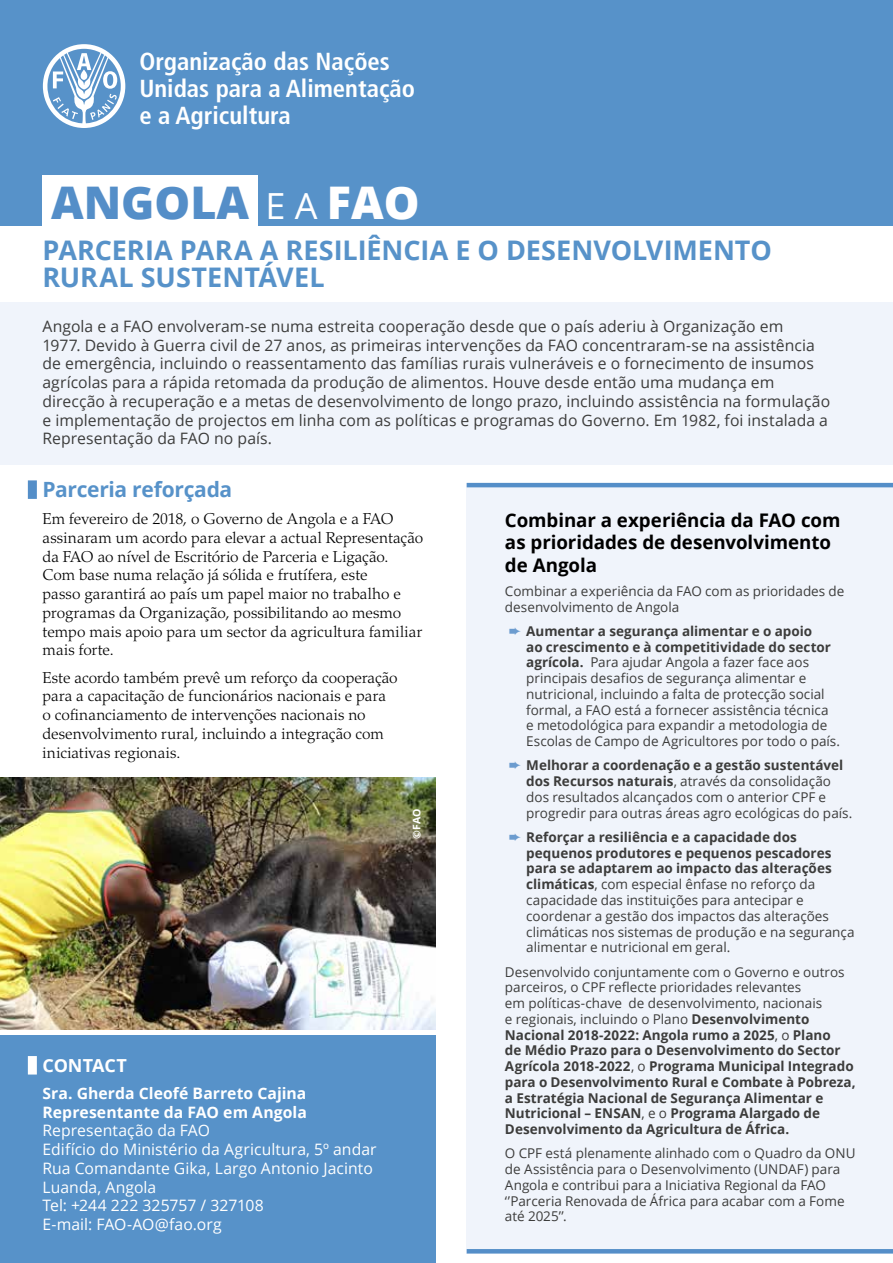
<style>
.page{position:relative;width:893px;height:1263px;background:#fff}
.page>*{position:absolute;margin:0;border:0;box-sizing:border-box;transform-origin:0 0}
.t1{font:800 45px "Open Sans";color:#548ec8}
.t2{font:700 27px/27px "Open Sans";color:#5792c9}
.t3{font:700 condensed 24.6px/26.7px "Frutiger LT Pro";color:#fff}
.t4{font:700 21px "Open Sans";letter-spacing:-.015em;color:#5792c9}
.t5{font:700 18.75px/22.2px "Open Sans";letter-spacing:-.005em;color:#000}
.t6{font:700 18px "Open Sans";letter-spacing:-.005em;color:#fff}
.t7{font:15.75px/18.8px "Open Sans";letter-spacing:.005em;color:#3c3c3b}
.t8{font:300 15.75px/18.8px "Palatino LT Std";color:#000}
.t9{font:15.75px/18.8px "Open Sans";color:#fff}
.t10{font:700 15.75px/18.8px "Open Sans";letter-spacing:.005em;color:#fff}
.t11{font:13.5px/15.8px "Open Sans";color:#3c3c3b}
.t12{font:700 13.5px/15.8px "Open Sans";color:#3c3c3b}
.t13{font:700 10.5px "Open Sans";color:#fff}
.s1{font-weight:400;font-size:36px;color:#fff}
.s2{color:#fff}
.s3{color:#6c9ccf}
.s4{font-weight:700}
.s5{font-weight:400}
</style>
<div class="page">
<img style="left:0;top:777px;width:436px;height:253px">
<div style="left:0;top:0;width:893px;height:225px;background:#5792c9"></div>
<div style="left:467px;top:483px;width:426px;height:123px;background:#f0f4fb"></div>
<div style="left:467px;top:577px;width:426px;height:68px;background:#f0f4fb"></div>
<div style="left:467px;top:608px;width:426px;height:158px;background:#f0f4fb"></div>
<div style="left:467px;top:743px;width:426px;height:95px;background:#f0f4fb"></div>
<div style="left:467px;top:814px;width:426px;height:158px;background:#f0f4fb"></div>
<div style="left:467px;top:957px;width:426px;height:210px;background:#f0f4fb"></div>
<div style="left:467px;top:1139px;width:426px;height:115px;background:#f0f4fb"></div>
<div style="left:0;top:303px;width:893px;height:162px;background:#f0f4fb"></div>
<div style="left:43px;top:175px;width:215px;height:73px;background:#fff"></div>
<hr style="left:467px;top:483px;width:426px;height:4px;background:#548ec8">
<hr style="left:467px;top:1249px;width:426px;height:4px;background:#548ec8">
<div style="left:0;top:1036px;width:436px;height:227px;background:#5792c9"></div>
<div style="left:28px;top:480px;width:9px;height:19px;background:#548ec8"></div>
<div style="left:28px;top:1056px;width:9px;height:18px;background:#fff"></div>
<svg style="left:43px;top:44px;width:82px;height:84px"></svg>
<h3 class="t3" style="left:139px;top:48px;width:277px">Organização das Nações<br>Unidas para a Alimentação e a Agricultura</h3>
<h1 class="t1" style="left:51px;top:169px;width:370px">ANGOLA <span class="s1">E A</span> <span class="s2">FAO</span></h1>
<h2 class="t2" style="left:43px;top:236px;width:731px">PARCERIA PARA A RESILIÊNCIA E O DESENVOLVIMENTO<br>RURAL SUSTENTÁVEL</h2>
<p class="t7" style="left:43px;top:316px;width:789px">Angola e a FAO envolveram-se numa estreita cooperação desde que o país aderiu à Organização em<br>1977. Devido à Guerra civil de 27 anos, as primeiras intervenções da FAO concentraram-se na assistência de emergência, incluindo o reassentamento das famílias rurais vulneráveis e o fornecimento de insumos agrícolas para a rápida retomada da produção de alimentos. Houve desde então uma mudança em direcção à recuperação e a metas de desenvolvimento de longo prazo, incluindo assistência na formulação e implementação de projectos em linha com as políticas e programas do Governo. Em 1982, foi instalada a Representação da FAO no país.</p>
<h3 class="t4" style="left:43px;top:474px;width:191px">Parceria reforçada</h3>
<p class="t8" style="left:43px;top:510px;width:382px">Em fevereiro de 2018, o Governo de Angola e a FAO assinaram um acordo para elevar a actual Representação da FAO ao nível de Escritório de Parceria e Ligação.<br>Com base numa relação já sólida e frutífera, este<br>passo garantirá ao país um papel maior no trabalho e programas da Organização, possibilitando ao mesmo tempo mais apoio para um sector da agricultura familiar mais forte.</p>
<p class="t8" style="left:43px;top:668px;width:357px">Este acordo também prevê um reforço da cooperação para a capacitação de funcionários nacionais e para o cofinanciamento de intervenções nacionais no desenvolvimento rural, incluindo a integração com iniciativas regionais.</p>
<p class="t13" style="left:409px;top:839px;width:32px;rotate:-90deg">©FAO</p>
<h3 class="t6" style="left:43px;top:1052px;width:86px">CONTACT</h3>
<p class="t10" style="left:43px;top:1083px;width:266px">Sra. Gherda Cleofé Barreto Cajina<br>Representante da FAO em Angola</p>
<p class="t9" style="left:43px;top:1121px;width:336px">Representação da FAO<br>Edifício do Ministério da Agricultura, 5º andar<br>Rua Comandante Gika, Largo Antonio Jacinto<br>Luanda, Angola<br>Tel: +244 222 325757 / 327108<br>E-mail: FAO-AO@fao.org</p>
<h3 class="t5" style="left:505px;top:509px;width:337px">Combinar a experiência da FAO com as prioridades de desenvolvimento de Angola</h3>
<p class="t11" style="left:505px;top:583px;width:341px">Combinar a experiência da FAO com as prioridades de desenvolvimento de Angola</p>
<p class="t11" style="left:526px;top:623px;width:315px;text-indent:-17px"><span class="s3">➨</span> <span class="s4">Aumentar a segurança alimentar e o apoio<br>ao crescimento e à competitividade do sector agrícola.</span> Para ajudar Angola a fazer face aos principais desafios de segurança alimentar e nutricional, incluindo a falta de protecção social formal, a FAO está a fornecer assistência técnica<br>e metodológica para expandir a metodologia de Escolas de Campo de Agricultores por todo o país.</p>
<p class="t11" style="left:526px;top:757px;width:328px;text-indent:-17px"><span class="s3">➨</span> <span class="s4">Melhorar a coordenação e a gestão sustentável dos Recursos naturais</span>, através da consolidação dos resultados alcançados com o anterior CPF e progredir para outras áreas agro ecológicas do país.</p>
<p class="t11" style="left:526px;top:829px;width:330px;text-indent:-17px"><span class="s3">➨</span> <span class="s4">Reforçar a resiliência e a capacidade dos pequenos produtores e pequenos pescadores para se adaptarem ao impacto das alterações climáticas</span>, com especial ênfase no reforço da capacidade das instituições para antecipar e coordenar a gestão dos impactos das alterações climáticas nos sistemas de produção e na segurança alimentar e nutricional em geral.</p>
<p class="t12" style="left:505px;top:963px;width:352px"><span class="s5">Desenvolvido conjuntamente com o Governo e outros parceiros, o CPF reflecte prioridades relevantes<br>em políticas-chave de desenvolvimento, nacionais<br>e regionais, incluindo o Plano</span> Desenvolvimento Nacional 2018-2022: Angola rumo a 2025<span class="s5">, o</span> Plano<br>de Médio Prazo para o Desenvolvimento do Sector Agrícola 2018-2022<span class="s5">, o</span> Programa Municipal Integrado para o Desenvolvimento Rural e Combate à Pobreza, a Estratégia Nacional de Segurança Alimentar e Nutricional – ENSAN<span class="s5">, e o</span> Programa Alargado de Desenvolvimento da Agricultura de África.</p>
<p class="t11" style="left:505px;top:1145px;width:352px">O CPF está plenamente alinhado com o Quadro da ONU de Assistência para o Desenvolvimento (UNDAF) para Angola e contribui para a Iniciativa Regional da FAO ‘’Parceria Renovada de África para acabar com a Fome até 2025’’.</p>
</div>
